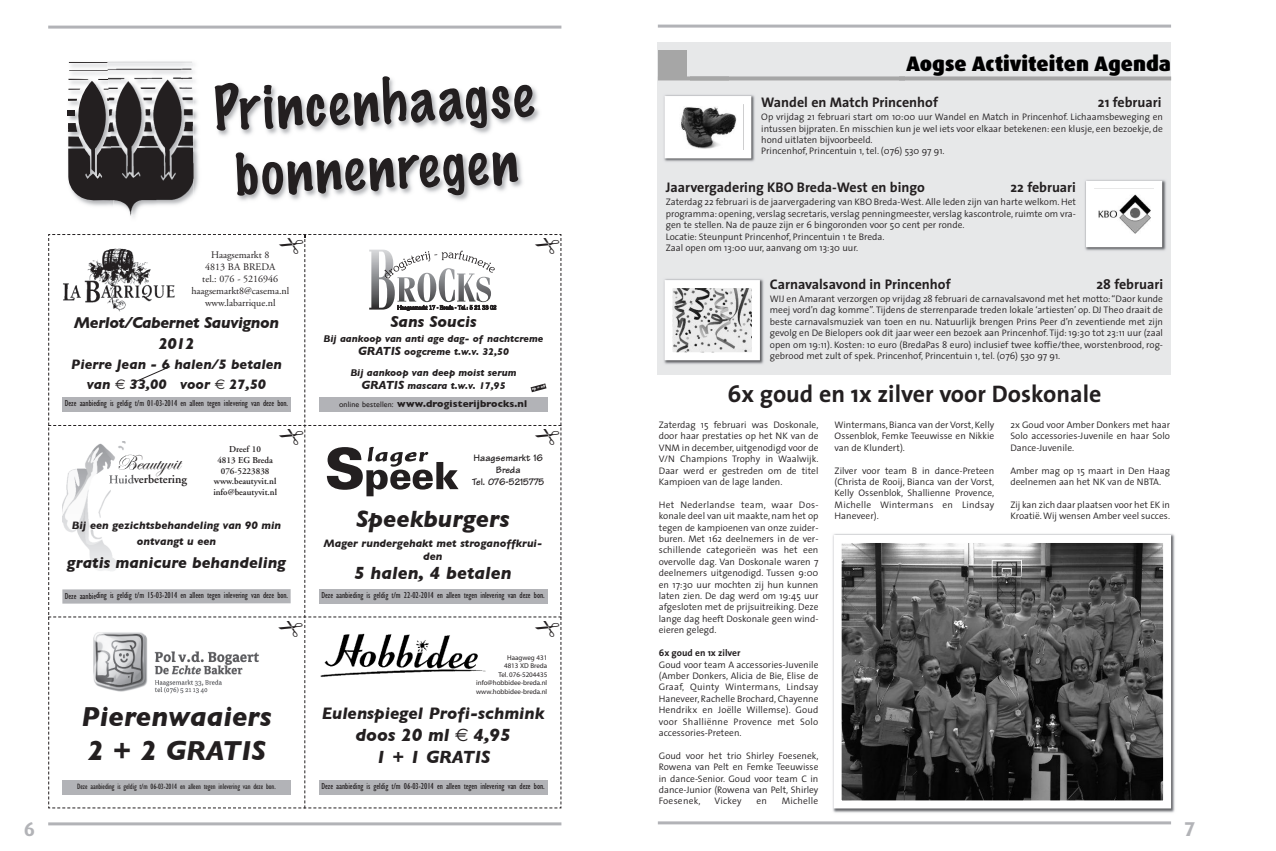
<style>
.page{position:relative;width:1276px;height:851px;background:#fff}
.page>*{position:absolute;margin:0;border:0;box-sizing:border-box;transform-origin:0 0}
.t1{font:100 55px/65.9px "Marker Felt";color:#231f20;text-align:center}
.t2{font:italic 700 28px/33.6px "Gill Sans";color:#231f20}
.t3{font:700 24px "The Sans";color:#231f20}
.t4{font:italic 700 24px "Gill Sans";color:#231f20}
.t5{font:22px "Edwardian Script ITC";color:#231f20}
.t6{font:900 21px "Dax";color:#000}
.t7{font:700 20px "Dax";color:#b2b3b7}
.t8{font:italic 700 18px/21.7px "Gill Sans";color:#231f20;text-align:center}
.t9{font:italic 700 17px "Gill Sans";color:#231f20}
.t10{font:italic 700 16px "Gill Sans";color:#231f20}
.t11{font:italic 700 16px/21px "Gill Sans";letter-spacing:-.025em;color:#231f20;text-align:center}
.t12{font:700 14px "The Sans";color:#231f20}
.t13{font:italic 700 14px/20px "Gill Sans";color:#231f20;text-align:center}
.t14{font:600 12px "Adobe Garamond";color:#231f20}
.t15{font:italic 700 11px/13.2px "Gill Sans";color:#231f20;text-align:center}
.t16{font:italic 700 10px/13.4px "Gill Sans";color:#231f20;text-align:center}
.t17{font:10px/12px "Adobe Garamond";color:#231f20;text-align:center}
.t18{font:700 10px "Gill Sans";letter-spacing:.02em;color:#231f20}
.t19{font:700 10px/12px "Tekton";color:#231f20;text-align:center}
.t20{font:300 9.5px/11.4px "The Sans";color:#231f20;text-align:justify}
.t21{font:700 9.5px "The Sans";color:#231f20}
.t22{font:300 9.5px "The Sans";letter-spacing:.025em;color:#231f20}
.t23{font:condensed 9px "Gill Sans";letter-spacing:-.01em;color:#231f20}
.t24{font:600 9px/10.8px "Adobe Garamond";color:#231f20;text-align:center}
.t25{font:condensed 8px "Gill Sans";letter-spacing:-.005em;color:#231f20}
.t26{font:7px/8.4px "Myriad";color:#231f20;text-align:right}
.t27{font:italic 700 3.7px "Gill Sans";color:#fff}
.s1{font-family:"Euro Sans";font-weight:400;font-style:normal}
.s2{font-size:12px}
.s3{font-weight:400;font-size:8px}
</style>
<div class="page">
<hr style="left:48px;top:26px;width:513px;height:3px;background:#b2b3b7">
<hr style="left:48px;top:822px;width:513px;height:3px;background:#b2b3b7">
<div style="left:658px;top:43px;width:513px;height:332px;background:#e7e8e9"></div>
<hr style="left:658px;top:76px;width:71px;height:4px;background:#a6a6a6">
<div style="left:658px;top:51px;width:28px;height:28px;background:#a6a6a6"></div>
<svg style="left:690px;top:76px;width:214px;height:5px"></svg>
<svg style="left:900px;top:76px;width:271px;height:4px"></svg>
<img style="left:664px;top:279px;width:100px;height:85px">
<img style="left:673px;top:289px;width:78px;height:62px">
<div style="left:664px;top:280px;width:96px;height:80px;border:8px solid #fff"></div>
<img style="left:833px;top:534px;width:342px;height:279px">
<img style="left:842px;top:544px;width:320px;height:255px">
<div style="left:833px;top:535px;width:338px;height:273px;border:8px solid #fff"></div>
<img style="left:664px;top:95px;width:91px;height:67px">
<div style="left:672px;top:104px;width:71px;height:46px;background:#fff"></div>
<img style="left:681px;top:107px;width:55px;height:41px">
<div style="left:664px;top:96px;width:87px;height:62px;border:8px solid #fff"></div>
<img style="left:1085px;top:180px;width:81px;height:71px">
<div style="left:1094px;top:189px;width:60px;height:50px;background:#fff"></div>
<img style="left:1098px;top:194px;width:52px;height:40px">
<div style="left:1086px;top:181px;width:76px;height:66px;border:8px solid #fff"></div>
<hr style="left:658px;top:821px;width:513px;height:3px;background:#b2b3b7">
<hr style="left:658px;top:25px;width:513px;height:3px;background:#b2b3b7">
<img style="left:67px;top:61px;width:40px;height:55px">
<svg style="left:69px;top:62px;width:38px;height:1px"></svg>
<svg style="left:68px;top:78px;width:39px;height:128px;background:#625f60"></svg>
<svg style="left:69px;top:70px;width:38px;height:1px"></svg>
<img style="left:218px;top:78px;width:322px;height:123px">
<img style="left:107px;top:61px;width:111px;height:156px">
<img style="left:107px;top:62px;width:86px;height:154px">
<svg style="left:48px;top:234px;width:514px;height:574px"></svg>
<h1 class="t1" style="left:213px;top:77px;width:321px;rotate:-2deg">Princenhaagse bonnenregen</h1>
<p class="t17" style="left:191px;top:250px;width:99px">Haagsemarkt 8<br>4813 BA BREDA<br>tel.: 076 - 5216946 haagsemarkt8@casema.nl www.labarrique.nl</p>
<h3 class="t11" style="left:74px;top:312px;width:207px">Merlot/Cabernet Sauvignon<br>2012</h3>
<h3 class="t13" style="left:71px;top:354px;width:212px">Pierre Jean - 6 halen/5 betalen van <span class="s1">€</span> 33,00 voor <span class="s1">€</span> 27,50</h3>
<p class="t23" style="left:65px;top:399px;width:225px">Deze aanbieding is geldig t/m 01-03-2014 en alleen tegen inlevering van deze bon.</p>
<h3 class="t5" style="left:116px;top:450px;width:66px">Beautyvit</h3>
<p class="t14" style="left:109px;top:474px;width:80px">Huidverbetering</p>
<p class="t24" style="left:213px;top:444px;width:65px">Dreef 10<br>4813 EG Breda<br>076-5223838 www.beautyvit.nl info@beautyvit.nl</p>
<p class="t15" style="left:72px;top:517px;width:211px;line-height:16px">Bij een gezichtsbehandeling van 90 min ontvangt u een</p>
<h3 class="t10" style="left:67px;top:553px;width:220px">gratis manicure behandeling</h3>
<p class="t23" style="left:65px;top:592px;width:225px">Deze aanbieding is geldig t/m 15-03-2014 en alleen tegen inlevering van deze bon.</p>
<h3 class="t10" style="left:390px;top:312px;width:88px">Sans Soucis</h3>
<p class="t16" style="left:323px;top:332px;width:221px">Bij aankoop van anti age dag- of nachtcreme<br><span class="s2">GRATIS</span> oogcreme t.w.v. 32,50</p>
<p class="t16" style="left:350px;top:365px;width:168px">Bij aankoop van deep moist serum<br><span class="s2">GRATIS</span> mascara t.w.v. 17,95</p>
<p class="t27" style="left:531px;top:387px;width:16px;rotate:-15deg">op = op</p>
<p class="t18" style="left:339px;top:397px;width:189px"><span class="s3">online bestellen:</span> www.drogisterijbrocks.nl</p>
<p class="t19" style="left:472px;top:453px;width:73px">Haagsemarkt 16<br>Breda<br>Tel. 076-5215775</p>
<h3 class="t4" style="left:356px;top:505px;width:155px">Speekburgers</h3>
<p class="t15" style="left:323px;top:537px;width:220px">Mager rundergehakt met stroganoffkrui&shy;den</p>
<h3 class="t8" style="left:354px;top:561px;width:159px">5 halen, 4 betalen</h3>
<p class="t23" style="left:321px;top:591px;width:225px">Deze aanbieding is geldig t/m 22-02-2014 en alleen tegen inlevering van deze bon.</p>
<p class="t26" style="left:476px;top:654px;width:73px">Haagweg 431<br>4813 XD Breda<br>Tel. 076-5204435 info@hobbidee-breda.nl www.hobbidee-breda.nl</p>
<h2 class="t2" style="left:81px;top:700px;width:192px">Pierenwaaiers<br>2 + 2 GRATIS</h2>
<h3 class="t9" style="left:322px;top:703px;width:224px">Eulenspiegel Profi-schmink</h3>
<h3 class="t8" style="left:355px;top:723px;width:157px">doos 20 ml <span class="s1">€</span> 4,95<br>1 + 1 GRATIS</h3>
<p class="t25" style="left:77px;top:783px;width:200px">Deze aanbieding is geldig t/m 06-03-2014 en alleen tegen inlevering van deze bon.</p>
<p class="t23" style="left:321px;top:782px;width:225px">Deze aanbieding is geldig t/m 06-03-2014 en alleen tegen inlevering van deze bon.</p>
<h3 class="t6" style="left:906px;top:54px;width:266px">Aogse Activiteiten Agenda</h3>
<h3 class="t12" style="left:761px;top:96px;width:178px">Wandel en Match Princenhof</h3>
<h3 class="t12" style="left:1098px;top:96px;width:65px">21 februari</h3>
<p class="t20" style="left:761px;top:112px;width:403px;text-align:left">Op vrijdag 21 februari start om 10:00 uur Wandel en Match in Princenhof. Lichaamsbeweging en intussen bijpraten. En misschien kun je wel iets voor elkaar betekenen: een klusje, een bezoekje, de hond uitlaten bijvoorbeeld.<br>Princenhof, Princentuin 1, tel. (076) 530 97 91.</p>
<h3 class="t12" style="left:666px;top:182px;width:261px">Jaarvergadering KBO Breda-West en bingo</h3>
<h3 class="t12" style="left:1010px;top:182px;width:67px">22 februari</h3>
<p class="t20" style="left:666px;top:198px;width:412px;text-align:left">Zaterdag 22 februari is de jaarvergadering van KBO Breda-West. Alle leden zijn van harte welkom. Het programma: opening, verslag secretaris, verslag penningmeester, verslag kascontrole, ruimte om vra&shy;gen te stellen. Na de pauze zijn er 6 bingoronden voor 50 cent per ronde.<br>Locatie: Steunpunt Princenhof, Princentuin 1 te Breda.<br>Zaal open om 13:00 uur, aanvang om 13:30 uur.</p>
<h3 class="t12" style="left:770px;top:278px;width:182px">Carnavalsavond in Princenhof</h3>
<h3 class="t12" style="left:1096px;top:278px;width:68px">28 februari</h3>
<p class="t20" style="left:770px;top:294px;width:395px">WIJ en Amarant verzorgen op vrijdag 28 februari de carnavalsavond met het motto:“Daor kunde meej vord’n dag komme”. Tijdens de sterrenparade treden lokale ‘artiesten’ op. DJ Theo draait de beste carnavalsmuziek van toen en nu. Natuurlijk brengen Prins Peer d’n zeventiende met zijn gevolg en De Bielopers ook dit jaar weer een bezoek aan Princenhof. Tijd: 19:30 tot 23:11 uur (zaal open om 19:11). Kosten: 10 euro (BredaPas 8 euro) inclusief twee koffie/thee, worstenbrood, rog&shy;gebrood met zult of spek. Princenhof, Princentuin 1, tel. (076) 530 97 91.</p>
<h3 class="t3" style="left:727px;top:384px;width:375px">6x goud en 1x zilver voor Doskonale</h3>
<p class="t20" style="left:659px;top:420px;width:161px">Zaterdag 15 februari was Doskonale, door haar prestaties op het NK van de VNM in december, uitgenodigd voor de V/N Champions Trophy in Waalwijk.<br>Daar werd er gestreden om de titel Kampioen van de lage landen.</p>
<p class="t20" style="left:659px;top:500px;width:161px">Het Nederlandse team, waar Dos&shy;konale deel van uit maakte,nam het op tegen de kampioenen van onze zuider&shy;buren. Met 162 deelnemers in de ver&shy;schillende categorieën was het een overvolle dag. Van Doskonale waren 7 deelnemers uitgenodigd. Tussen 9:00 en 17:30 uur mochten zij hun kunnen laten zien. De dag werd om 19:45 uur afgesloten met de prijsuitreiking. Deze lange dag heeft Doskonale geen wind&shy;eieren gelegd.</p>
<p class="t21" style="left:659px;top:649px;width:83px">6x goud en 1x zilver</p>
<p class="t20" style="left:659px;top:659px;width:161px">Goud voor team A accessories-Juvenile (Amber Donkers, Alicia de Bie, Elise de Graaf, Quinty Wintermans, Lindsay Haneveer, Rachelle Brochard, Chayenne Hendrikx en Joëlle Willemse). Goud voor Shalliënne Provence met Solo accessories-Preteen.</p>
<p class="t20" style="left:659px;top:751px;width:161px">Goud voor het trio Shirley Foesenek, Rowena van Pelt en Femke Teeuwisse in dance-Senior. Goud voor team C in dance-Junior (Rowena van Pelt, Shirley Foesenek,</p>
<p class="t20" style="left:834px;top:420px;width:161px">Wintermans, Bianca van der Vorst, Kelly Ossenblok, Femke Teeuwisse en Nikkie van de Klundert).</p>
<p class="t20" style="left:834px;top:466px;width:161px">Zilver voor team B in dance-Preteen (Christa de Rooij, Bianca van der Vorst, Kelly Ossenblok, Shallienne Provence, Michelle Wintermans en Lindsay Haneveer).</p>
<p class="t20" style="left:1010px;top:420px;width:161px">2x Goud voor Amber Donkers met haar Solo accessories-Juvenile en haar Solo Dance-Juvenile.</p>
<p class="t20" style="left:1010px;top:466px;width:161px">Amber mag op 15 maart in Den Haag deelnemen aan het NK van de NBTA.</p>
<p class="t20" style="left:1010px;top:500px;width:161px">Zij kan zich daar plaatsen voor het EK in<br>Kroatië.Wij wensen Amber veel succes.</p>
<p class="t20" style="left:714px;top:796px;width:28px">Vickey</p>
<p class="t20" style="left:756px;top:796px;width:12px">en</p>
<p class="t22" style="left:782px;top:797px;width:38px">Michelle</p>
<h3 class="t7" style="left:24px;top:820px;width:13px">6</h3>
<h3 class="t7" style="left:1184px;top:820px;width:13px">7</h3>
</div>
